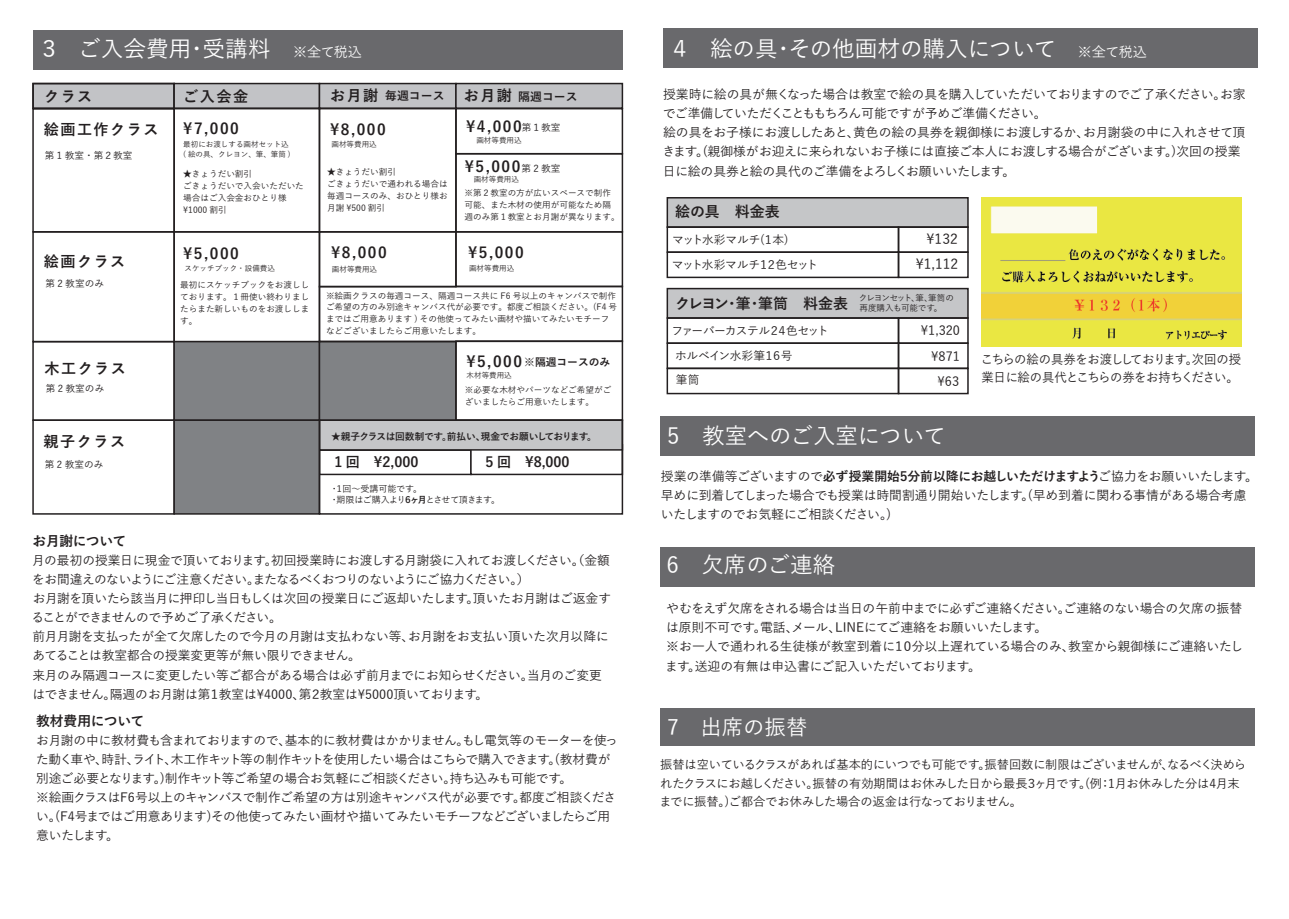
<style>
.page{position:relative;width:1289px;height:919px;background:#fff}
.page>*{position:absolute;margin:0;border:0;box-sizing:border-box;transform-origin:0 0}
.t1{font:500 22.65px "Yu Go";color:#fff}
.t2{font:500 22.5px "Yu Go";letter-spacing:-.005em;color:#fff}
.t3{font:22.5px "Koz Go Pr 6 N";color:#fff}
.t4{font:500 21.45px "Yu Go";color:#fff}
.t5{font:700 15px "Yu Go";letter-spacing:.1em;color:#231f20}
.t6{font:700 15px "Yu Go";letter-spacing:-.06em;color:#231f20}
.t7{font:700 13.95px "Yu Go";color:#231f20}
.t8{font:500 13.95px/24.9px "Yu Go";color:#231f20;text-align:right}
.t9{font:700 13.8px "Yu Go";letter-spacing:-.02em;color:#231f20}
.t10{font:500 12.75px/19px "Yu Go";letter-spacing:-.02em;color:#231f20}
.t11{font:500 12.75px/18px "Yu Go";letter-spacing:-.02em;color:#231f20;scale:.96 1}
.t12{font:500 12.15px/18.3px "Yu Go";letter-spacing:-.025em;color:#231f20}
.t13{font:700 11.85px "Yu Go";color:#231f20}
.t14{font:500 11.7px/25.7px "Yu Go";letter-spacing:-.125em;color:#231f20}
.t15{font:500 11.7px "Yu Go";letter-spacing:-.105em;color:#231f20}
.t16{font:500 11.7px/24px "Yu Go";letter-spacing:-.04em;color:#231f20}
.t17{font:700 10.8px "Yu Go";color:#231f20}
.t18{font:500 9.75px "Yu Go";color:#231f20}
.t19{font:700 9.75px "Yu Go";letter-spacing:-.035em;color:#231f20}
.t20{font:500 9px/10.8px "Yu Go";letter-spacing:-.04em;color:#231f20}
.t21{font:500 8.55px/11.9px "Yu Go";color:#231f20}
.t22{font:500 8.55px/10.2px "Yu Go";letter-spacing:-.035em;color:#231f20}
.t23{font:500 7.5px/10.8px "Yu Go";color:#231f20}
.s1{font-size:13.95px}
.s2{font-size:15px}
.s3{font-family:"Koz Go Pr 6 N";font-weight:400}
.s4{font-weight:700}
</style>
<div class="page">
<div style="left:319px;top:449px;width:152px;height:26px;background:#fff;border:2px solid #231f20"></div>
<div style="left:470px;top:444px;width:153px;height:31px;background:#fff;border:2px solid #231f20"></div>
<div style="left:33px;top:30px;width:589px;height:39px;background:#69696c"></div>
<div style="left:663px;top:28px;width:594px;height:39px;background:#69696c"></div>
<div style="left:660px;top:547px;width:594px;height:39px;background:#69696c"></div>
<div style="left:660px;top:708px;width:594px;height:38px;background:#69696c"></div>
<div style="left:660px;top:416px;width:594px;height:39px;background:#69696c"></div>
<div style="left:32px;top:83px;width:143px;height:26px;background:#c2c3c6"></div>
<div style="left:319px;top:419px;width:304px;height:31px;background:#c5c6c8;border:2px solid #231f20"></div>
<div style="left:173px;top:108px;width:147px;height:124px;border:2px solid #231f20"></div>
<div style="left:32px;top:231px;width:143px;height:111px;border:2px solid #231f20"></div>
<div style="left:173px;top:231px;width:147px;height:111px;border:2px solid #231f20"></div>
<div style="left:32px;top:341px;width:143px;height:80px;border:2px solid #231f20"></div>
<div style="left:173px;top:341px;width:147px;height:80px;background:#808285;border:2px solid #231f20"></div>
<div style="left:32px;top:419px;width:143px;height:95px;border:2px solid #231f20"></div>
<div style="left:173px;top:419px;width:147px;height:95px;background:#808285;border:2px solid #231f20"></div>
<div style="left:319px;top:231px;width:137px;height:56px;border:2px solid #231f20"></div>
<div style="left:319px;top:341px;width:137px;height:80px;background:#808285;border:2px solid #231f20"></div>
<div style="left:455px;top:231px;width:168px;height:56px;border:2px solid #231f20"></div>
<div style="left:455px;top:340px;width:168px;height:81px;border:2px solid #231f20"></div>
<div style="left:319px;top:419px;width:304px;height:95px;border:2px solid #231f20"></div>
<div style="left:455px;top:153px;width:168px;height:79px;border:2px solid #231f20"></div>
<div style="left:32px;top:83px;width:143px;height:26px;border:2px solid #231f20"></div>
<div style="left:173px;top:83px;width:147px;height:26px;background:#c2c3c6;border:2px solid #231f20"></div>
<div style="left:319px;top:83px;width:137px;height:26px;background:#c2c3c6;border:2px solid #231f20"></div>
<div style="left:455px;top:83px;width:168px;height:26px;background:#c2c3c6;border:2px solid #231f20"></div>
<div style="left:319px;top:286px;width:304px;height:56px;border:2px solid #231f20"></div>
<div style="left:666px;top:197px;width:302px;height:31px;background:#c5c6c8;border:2px solid #231f20"></div>
<div style="left:666px;top:288px;width:302px;height:31px;background:#c5c6c8;border:2px solid #231f20"></div>
<div style="left:666px;top:317px;width:233px;height:27px;border:2px solid #231f20"></div>
<div style="left:897px;top:317px;width:71px;height:27px;border:2px solid #231f20"></div>
<div style="left:666px;top:342px;width:233px;height:27px;border:2px solid #231f20"></div>
<div style="left:897px;top:342px;width:71px;height:27px;border:2px solid #231f20"></div>
<div style="left:666px;top:367px;width:233px;height:27px;border:2px solid #231f20"></div>
<div style="left:897px;top:367px;width:71px;height:27px;border:2px solid #231f20"></div>
<div style="left:666px;top:226px;width:233px;height:27px;border:2px solid #231f20"></div>
<div style="left:897px;top:226px;width:71px;height:27px;border:2px solid #231f20"></div>
<div style="left:666px;top:251px;width:233px;height:27px;border:2px solid #231f20"></div>
<div style="left:897px;top:251px;width:71px;height:27px;border:2px solid #231f20"></div>
<img style="left:981px;top:197px;width:260px;height:149px">
<h1 class="t1" style="left:38px;top:28px;width:325px">３　ご入会費用・受講料　<span class="s1">※全て税込</span></h1>
<p class="t5" style="left:44px;top:88px;width:50px">クラス</p>
<p class="t5" style="left:183px;top:88px;width:66px">ご入会金</p>
<p class="t13" style="left:330px;top:89px;width:116px"><span class="s2">お月謝</span>毎週コース</p>
<p class="t13" style="left:464px;top:90px;width:115px"><span class="s2">お月謝</span>隔週コース</p>
<p class="t23" style="left:476px;top:134px;width:47px">画材等費用込</p>
<p class="t23" style="left:474px;top:173px;width:47px">画材等費用込</p>
<p class="t5" style="left:466px;top:118px;width:57px">¥4,000</p>
<p class="t5" style="left:465px;top:158px;width:57px">¥5,000</p>
<p class="t5" style="left:44px;top:121px;width:116px">絵画工作クラス</p>
<p class="t5" style="left:183px;top:120px;width:57px">¥7,000</p>
<p class="t5" style="left:330px;top:121px;width:57px">¥8,000</p>
<p class="t18" style="left:521px;top:119px;width:40px">第１教室</p>
<p class="t18" style="left:521px;top:160px;width:41px">第2教室</p>
<p class="t23" style="left:183px;top:137px;width:109px">最初にお渡しする画材セット込( 絵の具、クレヨン、筆、筆筒 )</p>
<p class="t23" style="left:331px;top:138px;width:47px">画材等費用込</p>
<p class="t18" style="left:45px;top:147px;width:89px">第 1 教室・第２教室</p>
<p class="t21" style="left:327px;top:165px;width:122px">★きょうだい割引<br>ごきょうだいで通われる場合は毎週コースのみ、おひとり様お月謝 ¥500 割引</p>
<p class="t21" style="left:183px;top:167px;width:122px">★きょうだい割引<br>ごきょうだいで入会いただいた場合はご入会金おひとり様¥1000 割引</p>
<p class="t21" style="left:464px;top:186px;width:157px">※第２教室の方が広いスペースで制作可能、また木材の使用が可能なため隔週のみ第１教室とお月謝が異なります。</p>
<p class="t5" style="left:44px;top:253px;width:83px">絵画クラス</p>
<p class="t18" style="left:45px;top:274px;width:60px">第 2 教室のみ</p>
<p class="t5" style="left:45px;top:359px;width:83px">木工クラス</p>
<p class="t18" style="left:46px;top:380px;width:60px">第 2 教室のみ</p>
<p class="t5" style="left:44px;top:433px;width:83px">親子クラス</p>
<p class="t18" style="left:45px;top:455px;width:60px">第 2 教室のみ</p>
<p class="t5" style="left:183px;top:244px;width:57px">¥5,000</p>
<p class="t23" style="left:184px;top:261px;width:92px">スケッチブック・設備費込</p>
<p class="t21" style="left:180px;top:278px;width:131px;text-align:justify">最初にスケッチブックをお渡ししております。１冊使い終わりましたらまた新しいものをお渡しします。</p>
<p class="t5" style="left:331px;top:244px;width:57px">¥8,000</p>
<p class="t5" style="left:468px;top:244px;width:57px">¥5,000</p>
<p class="t23" style="left:332px;top:262px;width:47px">画材等費用込</p>
<p class="t23" style="left:469px;top:261px;width:47px">画材等費用込</p>
<p class="t21" style="left:326px;top:288px;width:293px">※絵画クラスの毎週コース、隔週コース共に F6 号以上のキャンバスで制作ご希望の方のみ別途キャンバス代が必要です。都度ご相談ください。(F4 号まではご用意あります ) その他使ってみたい画材や描いてみたいモチーフなどございましたらご用意いたします。</p>
<p class="t5" style="left:466px;top:353px;width:57px">¥5,000</p>
<p class="t17" style="left:524px;top:356px;width:88px">※隔週コースのみ</p>
<p class="t21" style="left:465px;top:382px;width:148px">※必要な木材やパーツなどご希望がございましたらご用意いたします。</p>
<p class="t23" style="left:466px;top:369px;width:47px">木材等費用込</p>
<p class="t19" style="left:331px;top:430px;width:267px"><span class="s3">★</span>親子クラスは回数制です。前払い、現金でお願いしております。</p>
<p class="t7" style="left:334px;top:454px;width:86px">1 回　¥2,000</p>
<p class="t7" style="left:485px;top:454px;width:86px">5 回　¥8,000</p>
<p class="t20" style="left:330px;top:482px;width:172px">・１回～受講可能です。<br>・期限はご購入より<span class="s4">６ヶ月</span>とさせて頂きます。</p>
<p class="t9" style="left:33px;top:533px;width:95px">お月謝について</p>
<p class="t10" style="left:32px;top:549px;width:581px">月の最初の授業日に現金で頂いております。初回授業時にお渡しする月謝袋に入れてお渡しください。（金額をお間違えのないようにご注意ください。またなるべくおつりのないようにご協力ください。）<br>お月謝を頂いたら該当月に押印し当日もしくは次回の授業日にご返却いたします。頂いたお月謝はご返金することができませんので予めご了承ください。<br>前月月謝を支払ったが全て欠席したので今月の月謝は支払わない等、お月謝をお支払い頂いた次月以降にあてることは教室都合の授業変更等が無い限りできません。<br>来月のみ隔週コースに変更したい等ご都合がある場合は必ず前月までにお知らせください。当月のご変更はできません。隔週のお月謝は第１教室は¥4000、第２教室は¥5000頂いております。</p>
<p class="t9" style="left:36px;top:712px;width:110px">教材費用について</p>
<p class="t10" style="left:36px;top:728px;width:583px">お月謝の中に教材費も含まれておりますので、基本的に教材費はかかりません。もし電気等のモーターを使った動く車や、時計、ライト、木工作キット等の制作キットを使用したい場合はこちらで購入できます。(教材費が別途ご必要となります。)制作キット等ご希望の場合お気軽にご相談ください。持ち込みも可能です。<br>※絵画クラスはF6号以上のキャンバスで制作ご希望の方は別途キャンバス代が必要です。都度ご相談ください。(F4号まではご用意あります)その他使ってみたい画材や描いてみたいモチーフなどございましたらご用意いたします。</p>
<h1 class="t1" style="left:669px;top:28px;width:479px">４　絵の具・その他画材の購入について　<span class="s1">※全て税込</span></h1>
<p class="t10" style="left:662px;top:83px;width:585px">授業時に絵の具が無くなった場合は教室で絵の具を購入していただいておりますのでご了承ください。お家でご準備していただくことももちろん可能ですが予めご準備ください。<br>絵の具をお子様にお渡ししたあと、黄色の絵の具券を親御様にお渡しするか、お月謝袋の中に入れさせて頂きます。(親御様がお迎えに来られないお子様には直接ご本人にお渡しする場合がございます。)次回の授業日に絵の具券と絵の具代のご準備をよろしくお願いいたします。</p>
<p class="t5" style="left:675px;top:203px;width:106px">絵の具　料金表</p>
<p class="t14" style="left:672px;top:225px;width:148px">マット水彩マルチ(１本)<br>マット水彩マルチ１２色セット</p>
<p class="t8" style="left:915px;top:225px;width:44px">¥132 ¥1,112</p>
<p class="t6" style="left:675px;top:295px;width:174px">クレヨン・筆・筆筒　料金表</p>
<p class="t22" style="left:858px;top:292px;width:97px">クレヨンセット、筆、筆筒の再度購入も可能です。</p>
<p class="t15" style="left:671px;top:319px;width:159px">ファーバーカステル２４色セット</p>
<p class="t16" style="left:675px;top:342px;width:119px">ホルベイン水彩筆１６号筆筒</p>
<p class="t10" style="left:920px;top:315px;width:41px;line-height:26.1px;text-align:right">¥1,320 ¥871</p>
<p class="t10" style="left:937px;top:370px;width:23px">¥63</p>
<h2 class="t2" style="left:667px;top:414px;width:280px">5　教室へのご入室について</h2>
<h2 class="t3" style="left:687px;top:424px;width:202px">ご入室時間について</h2>
<p class="t11" style="left:980px;top:348px;width:273px">こちらの絵の具券をお渡ししております。次回の授業日に絵の具代とこちらの券をお持ちください。</p>
<p class="t10" style="left:661px;top:464px;width:598px">授業の準備等ございますので<span class="s4">必ず授業開始5分前以降にお越しいただけますよう</span>ご協力をお願いいたします。早めに到着してしまった場合でも授業は時間割通り開始いたします。(早め到着に関わる事情がある場合考慮いたしますのでお気軽にご相談ください。)</p>
<h2 class="t2" style="left:666px;top:544px;width:170px">6　欠席のご連絡</h2>
<p class="t10" style="left:665px;top:597px;width:579px">やむをえず欠席をされる場合は当日の午前中までに必ずご連絡ください。ご連絡のない場合の欠席の振替は原則不可です。電話、メール、LINEにてご連絡をお願いいたします。<br>※お一人で通われる生徒様が教室到着に１０分以上遅れている場合のみ、教室から親御様にご連絡いたします。送迎の有無は申込書にご記入いただいております。</p>
<h3 class="t4" style="left:667px;top:707px;width:142px">7　出席の振替</h3>
<p class="t12" style="left:659px;top:754px;width:588px">振替は空いているクラスがあれば基本的にいつでも可能です。振替回数に制限はございませんが、なるべく決められたクラスにお越しください。振替の有効期間はお休みした日から最長３ヶ月です。(例：1月お休みした分は4月末までに振替。)ご都合でお休みした場合の返金は行なっておりません。</p>
</div>
